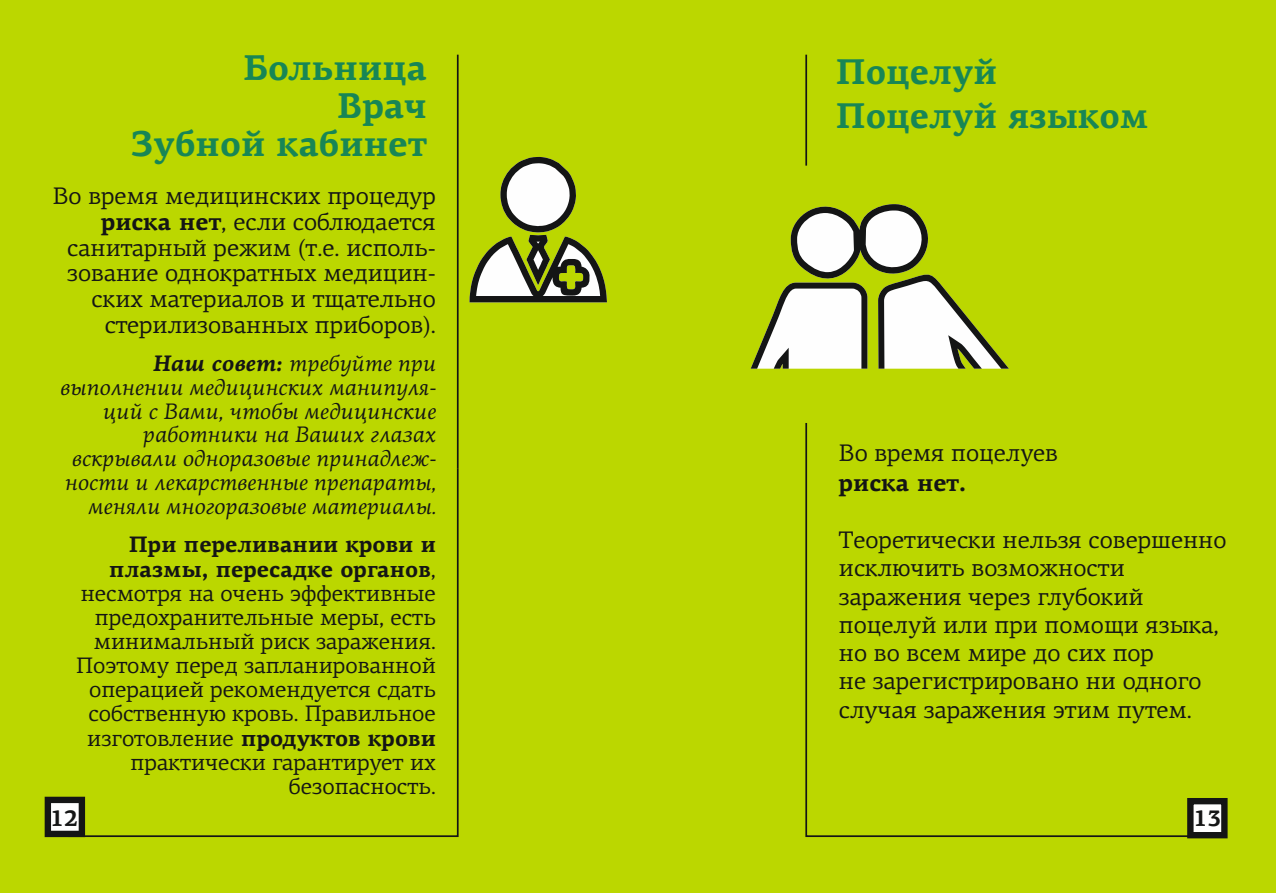
<style>
.page{position:relative;width:1276px;height:893px;background:#fff}
.page>*{position:absolute;margin:0;border:0;box-sizing:border-box;transform-origin:0 0}
.t1{font:700 36px/38.1px "PF Agora Serif Pro";color:#178655;text-align:right}
.t2{font:24px/28.2px "PF Agora Serif Pro";color:#141515}
.t3{font:700 24px "PF Agora Serif Pro";color:#141515}
.t4{font:22.5px/24.3px "PF Agora Serif Pro";color:#141515;text-align:right}
.t5{font:italic 22.5px/23.7px "PF Agora Serif Pro";color:#141515;text-align:right}
.t6{font:700 22.5px "PF Agora Serif Pro";color:#141515}
.s1{font-weight:700}
</style>
<div class="page">
<div style="left:0;top:0;width:638px;height:893px;background:#bbd700"></div>
<div style="left:638px;top:0;width:638px;height:893px;background:#bbd700"></div>
<hr style="left:457px;top:55px;width:1px;height:414px;background:#141515">
<svg style="left:67px;top:467px;width:392px;height:371px"></svg>
<svg style="left:805px;top:423px;width:379px;height:414px"></svg>
<hr style="left:805px;top:55px;width:2px;height:111px;background:#141515">
<svg style="left:469px;top:157px;width:138px;height:145px"></svg>
<svg style="left:750px;top:204px;width:259px;height:165px"></svg>
<svg style="left:1184px;top:798px;width:44px;height:41px;background:#868975"></svg>
<svg style="left:45px;top:797px;width:40px;height:40px;background:#838484"></svg>
<h1 class="t1" style="left:131px;top:52px;width:298px">Больница<br>Врач<br>Зубной кабинет</h1>
<h1 class="t1" style="left:836px;top:53px;width:314px;line-height:43.8px;text-align:left">Поцелуй<br>Поцелуй языком</h1>
<p class="t2" style="left:53px;top:185px;width:385px;line-height:25.8px;text-align:right">Во время медицинских процедур <span class="s1">риска нет</span>, если соблюдается санитарный режим (т.е. исполь&shy;зование однократных медицин&shy;ских материалов и тщательно стерилизованных приборов).</p>
<p class="t5" style="left:60px;top:354px;width:377px"><span class="s1">Наш совет:</span> требуйте при выполнении медицинских манипуля&shy;ций с Вами, чтобы медицинские работники на Ваших глазах вскрывали одноразовые принадлеж&shy;ности и лекарственные препараты, меняли многоразовые материалы.</p>
<p class="t4" style="left:76px;top:534px;width:361px"><span class="s1">При переливании крови и плазмы, пересадке органов</span>, несмотря на очень эффективные предохранительные меры, есть минимальный риск заражения.<br>Поэтому перед запланированной операцией рекомендуется сдать собственную кровь. Правильное изготовление <span class="s1">продуктов крови </span>практически гарантирует их безопасность.</p>
<p class="t6" style="left:50px;top:809px;width:29px">12</p>
<p class="t6" style="left:1193px;top:809px;width:29px">13</p>
<p class="t2" style="left:839px;top:441px;width:220px">Во время поцелуев</p>
<p class="t3" style="left:839px;top:473px;width:129px">риска нет.</p>
<p class="t2" style="left:839px;top:528px;width:389px">Теоретически нельзя совершенно исключить возможности заражения через глубокий поцелуй или при помощи языка, но во всем мире до сих пор<br>не зарегистрировано ни одного случая заражения этим путем.</p>
</div>
